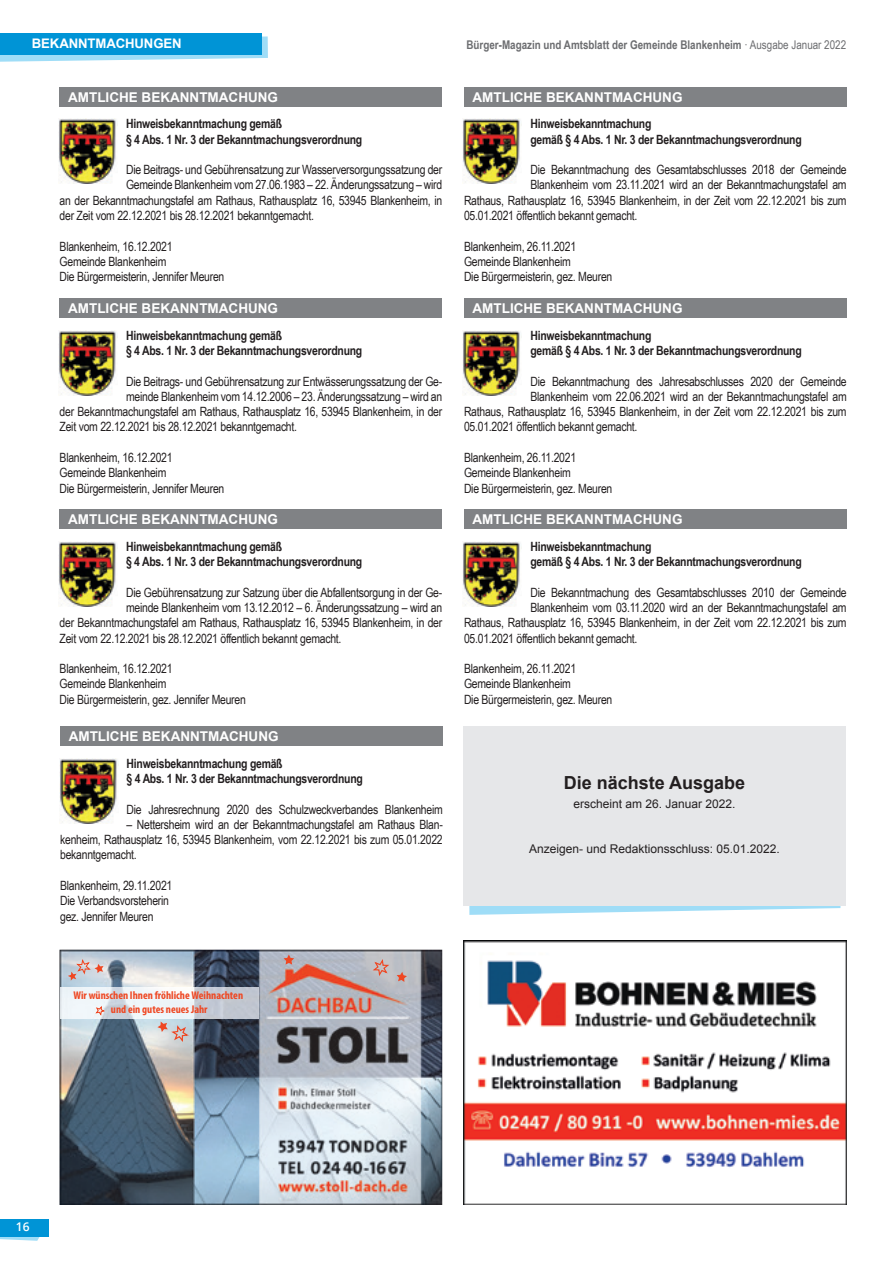
<style>
.page{position:relative;width:893px;height:1263px;background:#fff}
.page>*{position:absolute;margin:0;border:0;box-sizing:border-box;transform-origin:0 0}
.t1{font:700 18px "Arial";color:#231f20}
.t2{font:700 13.5px "Arial";color:#fff}
.t3{font:700 13.2px "Arial";letter-spacing:-.01em;color:#fff}
.t4{font:12.75px/15.3px "Arial Narrow";letter-spacing:-.02em;color:#231f20}
.t5{font:700 12.75px/15.3px "Arial Narrow";letter-spacing:-.02em;color:#231f20}
.t6{font:700 12px "Arial Narrow";color:#6c6d70}
.t7{font:12px "Arial";color:#231f20}
.t8{font:600 12px "Open Sans";color:#fff}
.t9{font:700 condensed 11.25px/13.5px "Myriad Pro";color:#ef4722;text-align:center}
.s1{font-weight:400}
</style>
<div class="page">
<svg style="left:0;top:1221px;width:49px;height:20px"></svg>
<div style="left:0;top:1219px;width:48px;height:17px;background:#0094d6"></div>
<svg style="left:0;top:36px;width:268px;height:26px"></svg>
<div style="left:0;top:33px;width:261px;height:21px;background:#0094d6"></div>
<div style="left:60px;top:87px;width:382px;height:20px;background:#808285"></div>
<img style="left:59px;top:119px;width:59px;height:65px">
<div style="left:60px;top:298px;width:382px;height:20px;background:#808285"></div>
<img style="left:59px;top:330px;width:59px;height:65px">
<div style="left:60px;top:509px;width:382px;height:20px;background:#808285"></div>
<img style="left:59px;top:541px;width:59px;height:65px">
<div style="left:464px;top:509px;width:383px;height:20px;background:#808285"></div>
<img style="left:463px;top:541px;width:59px;height:65px">
<div style="left:464px;top:87px;width:383px;height:20px;background:#808285"></div>
<img style="left:463px;top:119px;width:59px;height:65px">
<div style="left:464px;top:298px;width:383px;height:20px;background:#808285"></div>
<img style="left:463px;top:330px;width:59px;height:65px">
<div style="left:60px;top:726px;width:383px;height:20px;background:#808285"></div>
<img style="left:59px;top:758px;width:58px;height:65px">
<img style="left:60px;top:950px;width:382px;height:255px">
<img style="left:61px;top:987px;width:198px;height:31px">
<svg style="left:68px;top:957px;width:35px;height:23px"></svg>
<svg style="left:94px;top:1004px;width:13px;height:13px"></svg>
<svg style="left:157px;top:1021px;width:34px;height:23px"></svg>
<svg style="left:397px;top:972px;width:10px;height:10px"></svg>
<svg style="left:371px;top:957px;width:20px;height:21px"></svg>
<svg style="left:284px;top:954px;width:10px;height:10px"></svg>
<img style="left:463px;top:941px;width:383px;height:263px">
<svg style="left:469px;top:906px;width:372px;height:9px;fill:#9fddf7"></svg>
<div style="left:463px;top:726px;width:383px;height:180px;background:#e6e7e9"></div>
<p class="t3" style="left:32px;top:35px;width:151px">BEKANNTMACHUNGEN</p>
<p class="t6" style="left:466px;top:36px;width:381px">Bürger-Magazin und Amtsblatt der Gemeinde Blankenheim <span class="s1">· Ausgabe Januar 2022</span></p>
<p class="t2" style="left:68px;top:88px;width:211px">AMTLICHE BEKANNTMACHUNG</p>
<p class="t5" style="left:126px;top:115px;width:238px">Hinweisbekanntmachung gemäß<br>§ 4 Abs. 1 Nr. 3 der Bekanntmachungsverordnung</p>
<p class="t4" style="left:126px;top:161px;width:318px">Die Beitrags- und Gebührensatzung zur Wasserversorgungssatzung der</p>
<p class="t4" style="left:126px;top:177px;width:318px">Gemeinde Blankenheim vom 27.06.1983 – 22. Änderungssatzung – wird</p>
<p class="t4" style="left:60px;top:192px;width:384px">an der Bekanntmachungstafel am Rathaus, Rathausplatz 16, 53945 Blankenheim, in</p>
<p class="t4" style="left:60px;top:207px;width:256px">der Zeit vom 22.12.2021 bis 28.12.2021 bekanntgemacht.</p>
<p class="t4" style="left:60px;top:238px;width:166px">Blankenheim, 16.12.2021<br>Gemeinde Blankenheim<br>Die Bürgermeisterin, Jennifer Meuren</p>
<p class="t2" style="left:68px;top:300px;width:211px">AMTLICHE BEKANNTMACHUNG</p>
<p class="t5" style="left:126px;top:327px;width:238px">Hinweisbekanntmachung gemäß<br>§ 4 Abs. 1 Nr. 3 der Bekanntmachungsverordnung</p>
<p class="t4" style="left:126px;top:373px;width:318px">Die Beitrags- und Gebührensatzung zur Entwässerungssatzung der Ge-</p>
<p class="t4" style="left:126px;top:388px;width:318px">meinde Blankenheim vom 14.12.2006 – 23. Änderungssatzung – wird an</p>
<p class="t4" style="left:60px;top:404px;width:384px">der Bekanntmachungstafel am Rathaus, Rathausplatz 16, 53945 Blankenheim, in der</p>
<p class="t4" style="left:60px;top:419px;width:239px">Zeit vom 22.12.2021 bis 28.12.2021 bekanntgemacht.</p>
<p class="t4" style="left:60px;top:449px;width:166px">Blankenheim, 16.12.2021<br>Gemeinde Blankenheim<br>Die Bürgermeisterin, Jennifer Meuren</p>
<p class="t2" style="left:68px;top:511px;width:211px">AMTLICHE BEKANNTMACHUNG</p>
<p class="t5" style="left:126px;top:538px;width:238px">Hinweisbekanntmachung gemäß<br>§ 4 Abs. 1 Nr. 3 der Bekanntmachungsverordnung</p>
<p class="t4" style="left:126px;top:584px;width:318px">Die Gebührensatzung zur Satzung über die Abfallentsorgung in der Ge-</p>
<p class="t4" style="left:126px;top:599px;width:318px">meinde Blankenheim vom 13.12.2012 – 6. Änderungssatzung – wird an</p>
<p class="t4" style="left:60px;top:615px;width:384px">der Bekanntmachungstafel am Rathaus, Rathausplatz 16, 53945 Blankenheim, in der</p>
<p class="t4" style="left:60px;top:630px;width:283px">Zeit vom 22.12.2021 bis 28.12.2021 öffentlich bekannt gemacht.</p>
<p class="t4" style="left:60px;top:660px;width:188px">Blankenheim, 16.12.2021<br>Gemeinde Blankenheim<br>Die Bürgermeisterin, gez. Jennifer Meuren</p>
<p class="t2" style="left:69px;top:727px;width:211px">AMTLICHE BEKANNTMACHUNG</p>
<p class="t5" style="left:127px;top:755px;width:238px">Hinweisbekanntmachung gemäß<br>§ 4 Abs. 1 Nr. 3 der Bekanntmachungsverordnung</p>
<p class="t4" style="left:127px;top:801px;width:318px">Die Jahresrechnung 2020 des Schulzweckverbandes Blankenheim</p>
<p class="t4" style="left:60px;top:816px;width:384px;text-align:justify;text-indent:66px">– Nettersheim wird an der Bekanntmachungstafel am Rathaus Blan&shy;kenheim, Rathausplatz 16, 53945 Blankenheim, vom 22.12.2021 bis zum 05.01.2022 bekanntgemacht.</p>
<p class="t4" style="left:60px;top:877px;width:114px">Blankenheim, 29.11.2021<br>Die Verbandsvorsteherin gez. Jennifer Meuren</p>
<p class="t2" style="left:473px;top:88px;width:211px">AMTLICHE BEKANNTMACHUNG</p>
<p class="t5" style="left:530px;top:115px;width:273px">Hinweisbekanntmachung<br>gemäß § 4 Abs. 1 Nr. 3 der Bekanntmachungsverordnung</p>
<p class="t4" style="left:530px;top:161px;width:318px">Die Bekanntmachung des Gesamtabschlusses 2018 der Gemeinde</p>
<p class="t4" style="left:530px;top:177px;width:318px">Blankenheim vom 23.11.2021 wird an der Bekanntmachungstafel am</p>
<p class="t4" style="left:464px;top:192px;width:384px">Rathaus, Rathausplatz 16, 53945 Blankenheim, in der Zeit vom 22.12.2021 bis zum</p>
<p class="t4" style="left:464px;top:207px;width:175px">05.01.2021 öffentlich bekannt gemacht.</p>
<p class="t4" style="left:464px;top:238px;width:150px">Blankenheim, 26.11.2021<br>Gemeinde Blankenheim<br>Die Bürgermeisterin, gez. Meuren</p>
<p class="t2" style="left:473px;top:300px;width:211px">AMTLICHE BEKANNTMACHUNG</p>
<p class="t5" style="left:530px;top:327px;width:273px">Hinweisbekanntmachung<br>gemäß § 4 Abs. 1 Nr. 3 der Bekanntmachungsverordnung</p>
<p class="t4" style="left:530px;top:373px;width:318px">Die Bekanntmachung des Jahresabschlusses 2020 der Gemeinde</p>
<p class="t4" style="left:530px;top:388px;width:318px">Blankenheim vom 22.06.2021 wird an der Bekanntmachungstafel am</p>
<p class="t4" style="left:464px;top:404px;width:384px">Rathaus, Rathausplatz 16, 53945 Blankenheim, in der Zeit vom 22.12.2021 bis zum</p>
<p class="t4" style="left:464px;top:419px;width:175px">05.01.2021 öffentlich bekannt gemacht.</p>
<p class="t4" style="left:464px;top:449px;width:150px">Blankenheim, 26.11.2021<br>Gemeinde Blankenheim<br>Die Bürgermeisterin, gez. Meuren</p>
<p class="t2" style="left:473px;top:511px;width:211px">AMTLICHE BEKANNTMACHUNG</p>
<p class="t5" style="left:530px;top:538px;width:273px">Hinweisbekanntmachung<br>gemäß § 4 Abs. 1 Nr. 3 der Bekanntmachungsverordnung</p>
<p class="t4" style="left:530px;top:584px;width:318px">Die Bekanntmachung des Gesamtabschlusses 2010 der Gemeinde</p>
<p class="t4" style="left:530px;top:599px;width:318px">Blankenheim vom 03.11.2020 wird an der Bekanntmachungstafel am</p>
<p class="t4" style="left:464px;top:615px;width:384px">Rathaus, Rathausplatz 16, 53945 Blankenheim, in der Zeit vom 22.12.2021 bis zum</p>
<p class="t4" style="left:464px;top:630px;width:175px">05.01.2021 öffentlich bekannt gemacht.</p>
<p class="t4" style="left:464px;top:660px;width:150px">Blankenheim, 26.11.2021<br>Gemeinde Blankenheim<br>Die Bürgermeisterin, gez. Meuren</p>
<h1 class="t1" style="left:564px;top:771px;width:183px">Die nächste Ausgabe</h1>
<p class="t7" style="left:573px;top:796px;width:164px">erscheint am 26. Januar 2022.</p>
<p class="t7" style="left:529px;top:841px;width:252px">Anzeigen- und Redaktionsschluss: 05.01.2022.</p>
<p class="t9" style="left:74px;top:988px;width:171px">Wir wünschen Ihnen fröhliche Weihnachten und ein gutes neues Jahr</p>
<p class="t8" style="left:16px;top:1218px;width:15px">16</p>
</div>
